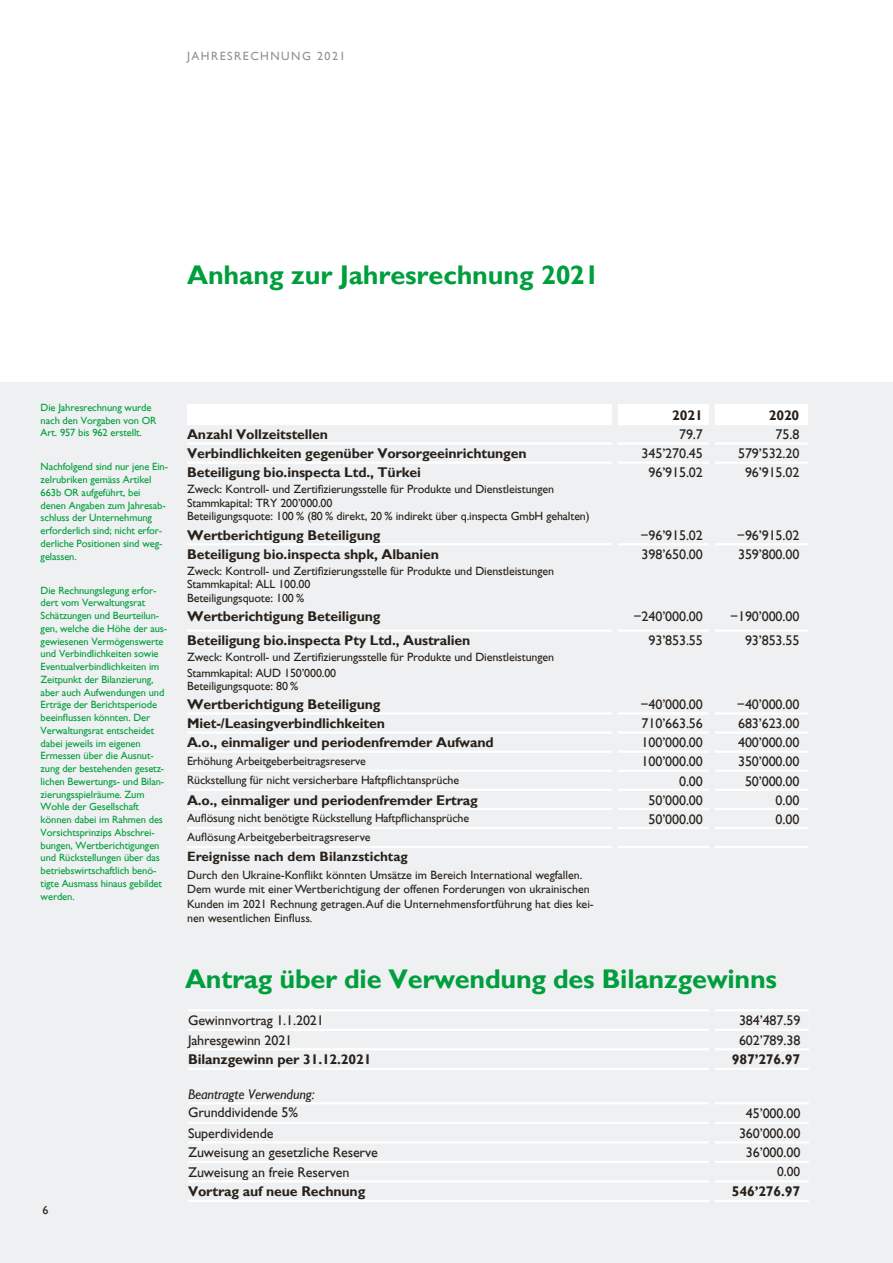
<style>
.page{position:relative;width:893px;height:1263px;background:#fff}
.page>*{position:absolute;margin:0;border:0;box-sizing:border-box;transform-origin:0 0}
.t1{font:700 27px "Gill Sans";letter-spacing:-.01em;color:#009e3d}
.t2{font:700 14.1px "Gill Sans";letter-spacing:-.01em;color:#29211a}
.t3{font:14.1px "Gill Sans";letter-spacing:-.01em;color:#29211a}
.t4{font:italic 14.1px "Gill Sans";letter-spacing:-.01em;color:#29211a}
.t5{font:700 13.5px "Gill Sans";color:#29211a}
.t6{font:13.5px "Gill Sans";color:#29211a}
.t7{font:12px/13.5px "Gill Sans";letter-spacing:-.01em;color:#29211a}
.t8{font:12px "Gill Sans";letter-spacing:.12em;color:#94908c}
.t9{font:10.5px/12.8px "Gill Sans";letter-spacing:-.01em;color:#009e3d}
.s1{font-style:italic}
</style>
<div class="page">
<div style="left:0;top:383px;width:893px;height:880px;background:#eef0f1"></div>
<div style="left:187px;top:405px;width:621px;height:19px;background:#fff"></div>
<hr style="left:187px;top:404px;width:621px;height:2px;background:#fff">
<hr style="left:187px;top:423px;width:621px;height:2px;background:#fff">
<hr style="left:187px;top:442px;width:621px;height:3px;background:#fff">
<hr style="left:187px;top:461px;width:621px;height:3px;background:#fff">
<hr style="left:187px;top:543px;width:621px;height:2px;background:#fff">
<hr style="left:187px;top:629px;width:428px;height:3px;background:#fff">
<hr style="left:187px;top:712px;width:621px;height:3px;background:#fff">
<hr style="left:187px;top:731px;width:621px;height:3px;background:#fff">
<hr style="left:187px;top:750px;width:621px;height:3px;background:#fff">
<hr style="left:187px;top:769px;width:621px;height:3px;background:#fff">
<hr style="left:187px;top:789px;width:621px;height:2px;background:#fff">
<hr style="left:187px;top:808px;width:621px;height:2px;background:#fff">
<hr style="left:187px;top:827px;width:621px;height:2px;background:#fff">
<hr style="left:187px;top:846px;width:621px;height:2px;background:#fff">
<hr style="left:615px;top:629px;width:193px;height:3px;background:#fff">
<hr style="left:188px;top:1009px;width:621px;height:2px;background:#fff">
<hr style="left:188px;top:1029px;width:621px;height:2px;background:#fff">
<hr style="left:188px;top:1048px;width:621px;height:2px;background:#fff">
<hr style="left:188px;top:1068px;width:621px;height:2px;background:#fff">
<hr style="left:188px;top:1102px;width:621px;height:2px;background:#fff">
<hr style="left:188px;top:1122px;width:621px;height:2px;background:#fff">
<hr style="left:188px;top:1141px;width:621px;height:2px;background:#fff">
<hr style="left:188px;top:1161px;width:621px;height:2px;background:#fff">
<hr style="left:188px;top:1180px;width:621px;height:2px;background:#fff">
<hr style="left:188px;top:1200px;width:621px;height:2px;background:#fff">
<div style="left:709px;top:393px;width:6px;height:494px;background:#eef0f1"></div>
<div style="left:709px;top:1001px;width:6px;height:214px;background:#eef0f1"></div>
<div style="left:612px;top:393px;width:6px;height:494px;background:#eef0f1"></div>
<p class="t8" style="left:187px;top:52px;width:160px">JAHRESRECHNUNG 2021</p>
<h1 class="t1" style="left:187px;top:265px;width:414px">Anhang zur Jahresrechnung 2021</h1>
<p class="t9" style="left:41px;top:402px;width:117px">Die Jahresrechnung wurde nach den Vorgaben von OR<br>Art. 957 bis 962 erstellt.</p>
<p class="t9" style="left:41px;top:462px;width:129px">Nachfolgend sind nur jene Ein&shy;zelrubriken gemäss Artikel<br>663b OR aufgeführt, bei denen Angaben zum Jahresab&shy;schluss der Unternehmung erforderlich sind; nicht erfor&shy;derliche Positionen sind weg&shy;gelassen.</p>
<p class="t9" style="left:41px;top:585px;width:128px">Die Rechnungslegung erfor&shy;dert vom Verwaltungsrat<br>Schätzungen und Beurteilun&shy;gen, welche die Höhe der aus&shy;gewiesenen Vermögenswerte und Verbindlichkeiten sowie<br>Eventualverbindlichkeiten im<br>Zeitpunkt der Bilanzierung, aber auch Aufwendungen und<br>Erträge der Berichtsperiode beeinflussen könnten. Der<br>Verwaltungsrat entscheidet dabei jeweils im eigenen<br>Ermessen über die Ausnut&shy;zung der bestehenden gesetz&shy;lichen Bewertungs- und Bilan&shy;zierungsspielräume. Zum<br>Wohle der Gesellschaft können dabei im Rahmen des<br>Vorsichtsprinzips Abschrei&shy;bungen, Wertberichtigungen und Rückstellungen über das betriebswirtschaftlich benö&shy;tigte Ausmass hinaus gebildet werden.</p>
<h2 class="t2" style="left:672px;top:410px;width:32px">2021</h2>
<h2 class="t2" style="left:769px;top:410px;width:32px">2020</h2>
<h2 class="t2" style="left:187px;top:429px;width:143px">Anzahl Vollzeitstellen</h2>
<h2 class="t3" style="left:679px;top:429px;width:25px">79.7</h2>
<h2 class="t3" style="left:776px;top:429px;width:25px">75.8</h2>
<h2 class="t2" style="left:187px;top:449px;width:341px">Verbindlichkeiten gegenüber Vorsorgeeinrichtungen</h2>
<h2 class="t3" style="left:642px;top:449px;width:63px">345’270.45</h2>
<h2 class="t3" style="left:738px;top:449px;width:63px">579’532.20</h2>
<h2 class="t2" style="left:187px;top:468px;width:235px">Beteiligung bio.inspecta Ltd., Türkei</h2>
<p class="t7" style="left:187px;top:484px;width:404px">Zweck: Kontroll- und Zertifizierungsstelle für Produkte und Dienstleistungen<br>Stammkapital: TRY 200’000.00<br>Beteiligungsquote: 100 % (80 % direkt, 20 % indirekt über q.inspecta GmbH gehalten)</p>
<h2 class="t3" style="left:648px;top:468px;width:56px">96’915.02</h2>
<h2 class="t3" style="left:745px;top:468px;width:56px">96’915.02</h2>
<h2 class="t2" style="left:187px;top:530px;width:195px">Wertberichtigung Beteiligung</h2>
<h2 class="t3" style="left:640px;top:530px;width:64px">−96’915.02</h2>
<h2 class="t3" style="left:737px;top:530px;width:64px">−96’915.02</h2>
<h2 class="t2" style="left:187px;top:549px;width:253px">Beteiligung bio.inspecta shpk, Albanien</h2>
<p class="t7" style="left:187px;top:565px;width:368px">Zweck: Kontroll- und Zertifizierungsstelle für Produkte und Dienstleistungen<br>Stammkapital: ALL 100.00<br>Beteiligungsquote: 100 %</p>
<h2 class="t3" style="left:642px;top:549px;width:63px">398’650.00</h2>
<h2 class="t3" style="left:738px;top:549px;width:63px">359’800.00</h2>
<h2 class="t2" style="left:187px;top:612px;width:195px">Wertberichtigung Beteiligung</h2>
<h2 class="t3" style="left:633px;top:612px;width:71px">−240’000.00</h2>
<h2 class="t3" style="left:730px;top:612px;width:71px">−190’000.00</h2>
<h2 class="t2" style="left:187px;top:636px;width:285px">Beteiligung bio.inspecta Pty Ltd., Australien</h2>
<p class="t7" style="left:187px;top:650px;width:368px;line-height:15.6px">Zweck: Kontroll- und Zertifizierungsstelle für Produkte und Dienstleistungen<br>Stammkapital: AUD 150’000.00</p>
<p class="t7" style="left:187px;top:681px;width:113px">Beteiligungsquote: 80 %</p>
<h2 class="t3" style="left:648px;top:636px;width:56px">93’853.55</h2>
<h2 class="t3" style="left:745px;top:636px;width:56px">93’853.55</h2>
<h2 class="t2" style="left:187px;top:700px;width:195px">Wertberichtigung Beteiligung</h2>
<h2 class="t3" style="left:640px;top:700px;width:64px">−40’000.00</h2>
<h2 class="t3" style="left:737px;top:700px;width:64px">−40’000.00</h2>
<h2 class="t2" style="left:187px;top:719px;width:199px">Miet-/Leasingverbindlichkeiten</h2>
<h2 class="t3" style="left:642px;top:719px;width:63px">710’663.56</h2>
<h2 class="t3" style="left:738px;top:719px;width:63px">683’623.00</h2>
<h2 class="t2" style="left:187px;top:738px;width:308px">A.o., einmaliger und periodenfremder Aufwand</h2>
<h2 class="t3" style="left:642px;top:738px;width:63px">100’000.00</h2>
<h2 class="t3" style="left:738px;top:738px;width:63px">400’000.00</h2>
<p class="t7" style="left:187px;top:755px;width:180px">Erhöhung Arbeitgeberbeitragsreserve</p>
<h2 class="t3" style="left:642px;top:757px;width:63px">100’000.00</h2>
<h2 class="t3" style="left:738px;top:757px;width:63px">350’000.00</h2>
<p class="t7" style="left:187px;top:774px;width:274px">Rückstellung für nicht versicherbare Haftpflichtansprüche</p>
<h2 class="t3" style="left:679px;top:776px;width:25px">0.00</h2>
<h2 class="t3" style="left:745px;top:776px;width:56px">50’000.00</h2>
<h2 class="t2" style="left:187px;top:795px;width:292px">A.o., einmaliger und periodenfremder Ertrag</h2>
<h2 class="t3" style="left:648px;top:795px;width:56px">50’000.00</h2>
<h2 class="t3" style="left:776px;top:795px;width:25px">0.00</h2>
<p class="t7" style="left:187px;top:813px;width:284px">Auflösung nicht benötigte Rückstellung Haftpflichansprüche</p>
<h2 class="t3" style="left:648px;top:814px;width:56px">50’000.00</h2>
<h2 class="t3" style="left:776px;top:814px;width:25px">0.00</h2>
<p class="t7" style="left:187px;top:832px;width:185px">Auflösung Arbeitgeberbeitragsreserve</p>
<p class="t5" style="left:187px;top:852px;width:222px">Ereignisse nach dem Bilanzstichtag</p>
<p class="t7" style="left:187px;top:869px;width:408px;line-height:14.4px">Durch den Ukraine-Konflikt könnten Umsätze im Bereich International wegfallen.<br>Dem wurde mit einer Wertberichtigung der offenen Forderungen von ukrainischen Kunden im 2021 Rechnung getragen.Auf die Unternehmensfortführung hat dies kei&shy;nen wesentlichen Einfluss<span class="s1">.</span></p>
<p class="t7" style="left:43px;top:1205px;width:7px">6</p>
<h1 class="t1" style="left:185px;top:969px;width:593px">Antrag über die Verwendung des Bilanzgewinns</h1>
<h2 class="t3" style="left:188px;top:1015px;width:137px">Gewinnvortrag 1.1.2021</h2>
<h2 class="t3" style="left:739px;top:1015px;width:63px">384’487.59</h2>
<h2 class="t3" style="left:188px;top:1035px;width:106px">Jahresgewinn 2021</h2>
<h2 class="t3" style="left:739px;top:1035px;width:63px">602’789.38</h2>
<h2 class="t2" style="left:188px;top:1054px;width:185px">Bilanzgewinn per 31.12.2021</h2>
<h2 class="t2" style="left:732px;top:1054px;width:70px">987’276.97</h2>
<h2 class="t4" style="left:188px;top:1089px;width:128px">Beantragte Verwendung:</h2>
<h2 class="t3" style="left:188px;top:1108px;width:112px">Grunddividende 5%</h2>
<h2 class="t3" style="left:746px;top:1108px;width:56px">45’000.00</h2>
<h2 class="t3" style="left:188px;top:1128px;width:87px">Superdividende</h2>
<h2 class="t3" style="left:739px;top:1128px;width:63px">360’000.00</h2>
<h2 class="t3" style="left:188px;top:1147px;width:191px">Zuweisung an gesetzliche Reserve</h2>
<h2 class="t3" style="left:746px;top:1147px;width:56px">36’000.00</h2>
<h2 class="t3" style="left:188px;top:1167px;width:163px">Zuweisung an freie Reserven</h2>
<p class="t6" style="left:777px;top:1167px;width:25px">0.00</p>
<h2 class="t2" style="left:188px;top:1186px;width:179px">Vortrag auf neue Rechnung</h2>
<h2 class="t2" style="left:732px;top:1186px;width:70px">546’276.97</h2>
</div>
